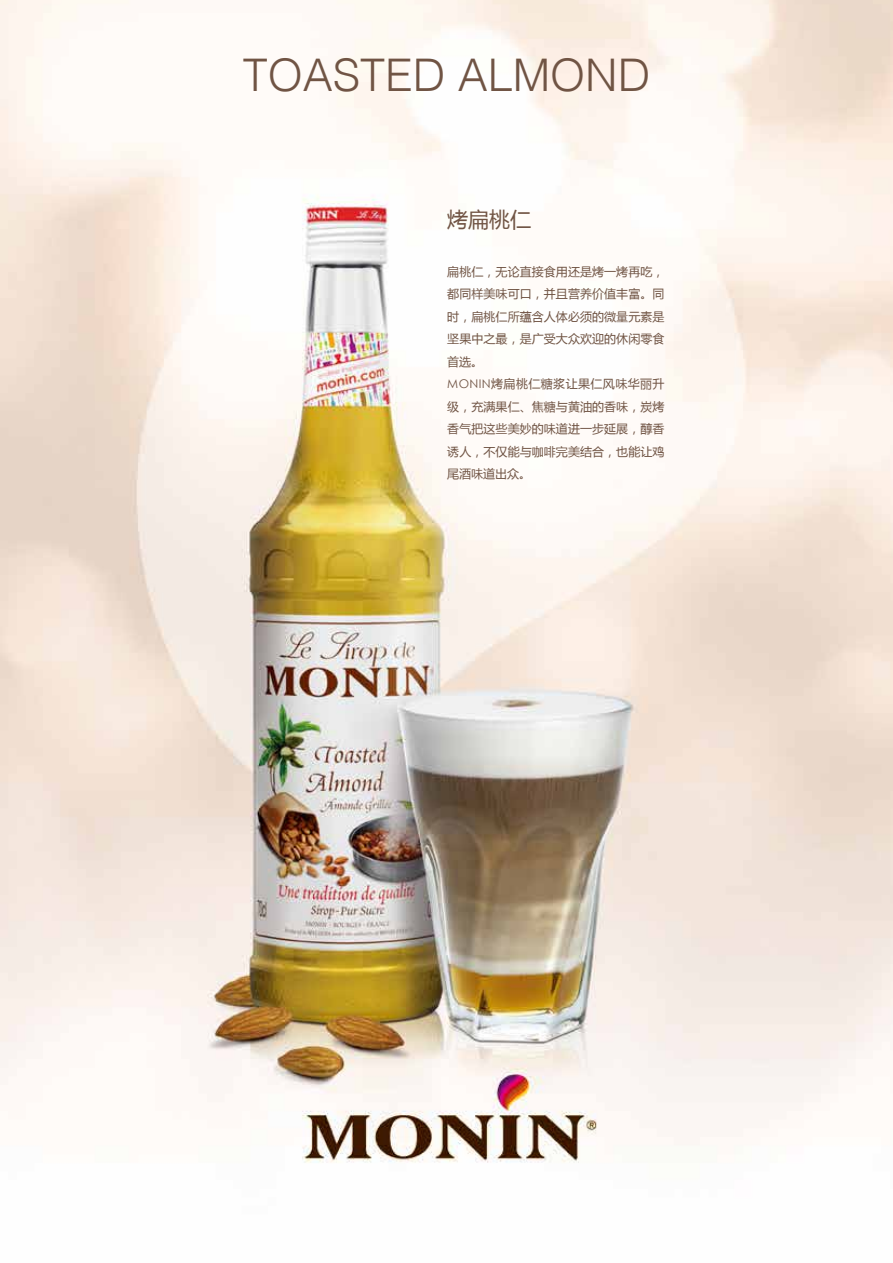
<style>
.page{position:relative;width:893px;height:1263px;background:#fff}
.page>*{position:absolute;margin:0;border:0;box-sizing:border-box;transform-origin:0 0}
.t1{font:300 45px "Helvetica";color:#705444}
.t2{font:21px "Microsoft Ya Hei";color:#705444}
.t3{font:12px/22.5px "Microsoft Ya Hei";letter-spacing:.005em;color:#705444}
.s1{font-family:"Century Gothic"}
</style>
<div class="page">
<img style="left:0;top:0;width:893px;height:1163px">
<h1 class="t1" style="left:243px;top:37px;width:409px">TOASTED ALMOND</h1>
<h2 class="t2" style="left:447px;top:205px;width:85px">烤扁桃仁</h2>
<p class="t3" style="left:447px;top:260px;width:219px">扁桃仁，无论直接食用还是烤一烤再吃，都同样美味可口，并且营养价值丰富。同时，扁桃仁所蕴含人体必须的微量元素是坚果中之最，是广受大众欢迎的休闲零食首选。<br><span class="s1">MONIN</span>烤扁桃仁糖浆让果仁风味华丽升级，充满果仁、焦糖与黄油的香味，炭烤香气把这些美妙的味道进一步延展，醇香诱人，不仅能与咖啡完美结合，也能让鸡尾酒味道出众。</p>
</div>
